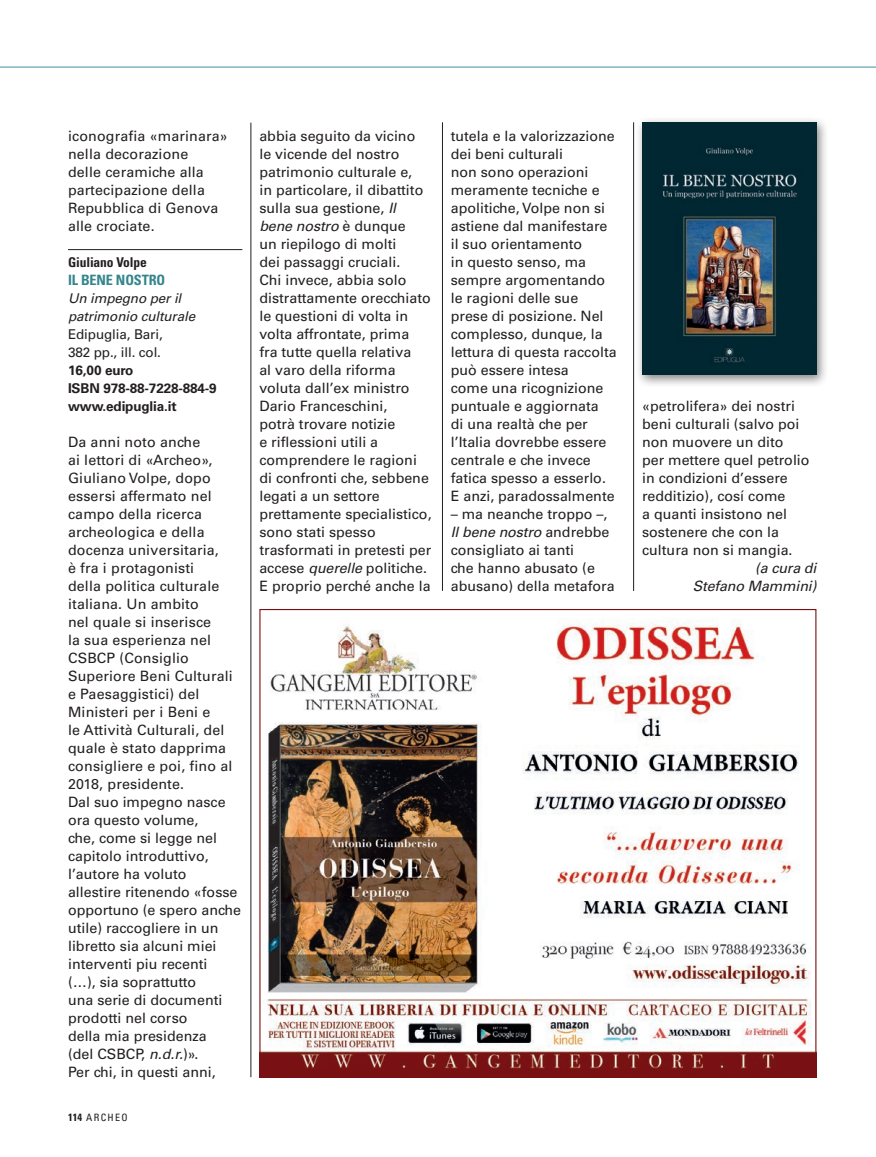
<style>
.page{position:relative;width:876px;height:1157px;background:#fff}
.page>*{position:absolute;margin:0;border:0;box-sizing:border-box;transform-origin:0 0}
.t1{font:14.25px/18px "Univers LT Std";color:#231f20}
.t2{font:italic 14.25px/18px "Univers LT Std";letter-spacing:-.01em;color:#231f20;text-align:right}
.t3{font:700 condensed 14.25px "Univers LT Std";letter-spacing:-.01em;color:#34858d}
.t4{font:700 13.5px/18px "Univers LT Std";letter-spacing:-.01em;color:#231f20}
.t5{font:italic 13.5px/18px "Univers LT Std";letter-spacing:-.01em;color:#231f20}
.t6{font:13.5px/18px "Univers LT Std";letter-spacing:-.01em;color:#231f20}
.t7{font:700 condensed 13.5px "Univers LT Std";letter-spacing:-.01em;color:#231f20}
.t8{font:condensed 10.2px "Univers LT Std";letter-spacing:.135em;color:#231f20}
.s1{font-style:italic}
.s2{font-weight:700;font-size:10.5px}
</style>
<div class="page">
<hr style="left:0;top:66px;width:876px;height:2px;background:#7eb5c1">
<hr style="left:633px;top:122px;width:1px;height:469px;background:#231f20">
<hr style="left:251px;top:123px;width:1px;height:954px;background:#231f20">
<hr style="left:442px;top:122px;width:1px;height:469px;background:#231f20">
<hr style="left:68px;top:249px;width:174px;height:1px;background:#231f20">
<img style="left:261px;top:620px;width:553px;height:455px">
<div style="left:636px;top:116px;width:193px;height:271px;background:#231f20;opacity:.55"></div>
<img style="left:642px;top:123px;width:174px;height:252px">
<p class="t1" style="left:68px;top:127px;width:161px">iconografia «marinara» nella decorazione<br>delle ceramiche alla partecipazione della<br>Repubblica di Genova alle crociate.</p>
<p class="t7" style="left:68px;top:254px;width:80px">Giuliano Volpe</p>
<p class="t3" style="left:68px;top:271px;width:99px">IL BENE NOSTRO</p>
<p class="t5" style="left:68px;top:289px;width:129px">Un impegno per il patrimonio culturale</p>
<p class="t6" style="left:68px;top:325px;width:96px">Edipuglia, Bari,<br>382 pp., ill. col.</p>
<p class="t4" style="left:68px;top:361px;width:150px">16,00 euro<br>ISBN 978-88-7228-884-9 www.edipuglia.it</p>
<p class="t1" style="left:68px;top:433px;width:175px">Da anni noto anche<br>ai lettori di «Archeo»,<br>Giuliano Volpe, dopo essersi affermato nel campo della ricerca archeologica e della docenza universitaria,<br>è fra i protagonisti<br>della politica culturale italiana. Un ambito<br>nel quale si inserisce<br>la sua esperienza nel<br>CSBCP (Consiglio<br>Superiore Beni Culturali e Paesaggistici) del<br>Ministeri per i Beni e<br>le Attività Culturali, del quale è stato dapprima consigliere e poi, fino al<br>2018, presidente.<br>Dal suo impegno nasce ora questo volume,<br>che, come si legge nel capitolo introduttivo, l’autore ha voluto allestire ritenendo «fosse opportuno (e spero anche utile) raccogliere in un libretto sia alcuni miei interventi piu recenti<br>(…), sia soprattutto<br>una serie di documenti prodotti nel corso<br>della mia presidenza<br>(del CSBCP, <span class="s1">n.d.r.</span>)».<br>Per chi, in questi anni,</p>
<p class="t8" style="left:68px;top:1111px;width:61px"><span class="s2">114</span> ARCHEO</p>
<p class="t1" style="left:259px;top:127px;width:174px">abbia seguito da vicino<br>le vicende del nostro patrimonio culturale e,<br>in particolare, il dibattito sulla sua gestione, <span class="s1">Il bene nostro</span> è dunque<br>un riepilogo di molti<br>dei passaggi cruciali.<br>Chi invece, abbia solo distrattamente orecchiato le questioni di volta in volta affrontate, prima<br>fra tutte quella relativa<br>al varo della riforma voluta dall’ex ministro<br>Dario Franceschini,<br>potrà trovare notizie<br>e riflessioni utili a comprendere le ragioni di confronti che, sebbene legati a un settore prettamente specialistico, sono stati spesso trasformati in pretesti per accese <span class="s1">querelle</span> politiche.<br>E proprio perché anche la</p>
<p class="t1" style="left:451px;top:127px;width:167px">tutela e la valorizzazione dei beni culturali<br>non sono operazioni meramente tecniche e apolitiche, Volpe non si astiene dal manifestare il suo orientamento<br>in questo senso, ma sempre argomentando le ragioni delle sue prese di posizione. Nel complesso, dunque, la lettura di questa raccolta può essere intesa<br>come una ricognizione puntuale e aggiornata<br>di una realtà che per l’Italia dovrebbe essere centrale e che invece fatica spesso a esserlo.<br>E anzi, paradossalmente</p>
<p class="t1" style="left:451px;top:505px;width:165px">– ma neanche troppo –,<br><span class="s1">Il bene nostro</span> andrebbe consigliato ai tanti<br>che hanno abusato (e abusano) della metafora</p>
<p class="t1" style="left:642px;top:397px;width:169px">«petrolifera» dei nostri beni culturali (salvo poi non muovere un dito<br>per mettere quel petrolio in condizioni d’essere redditizio), cosí come<br>a quanti insistono nel sostenere che con la cultura non si mangia.</p>
<p class="t2" style="left:693px;top:559px;width:125px">(a cura di<br>Stefano Mammini)</p>
</div>
